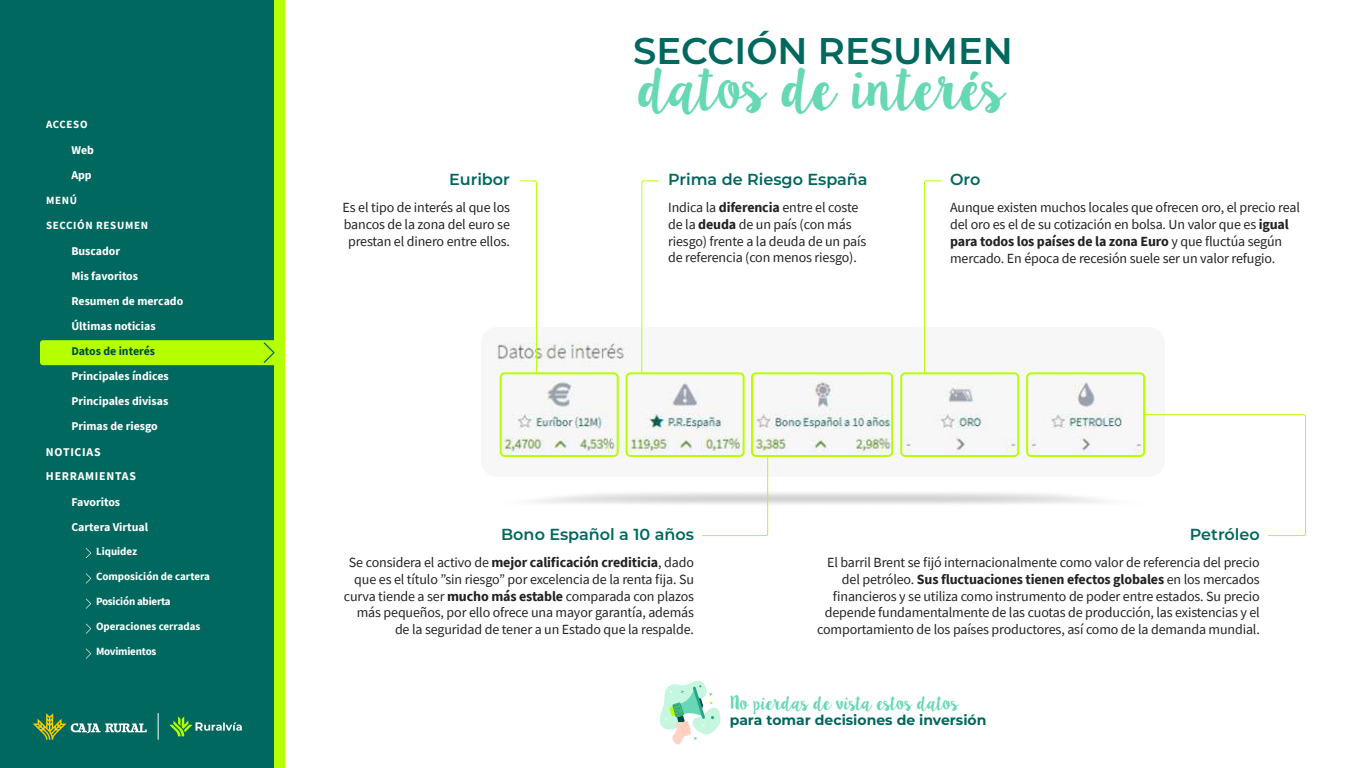
<style>
.page{position:relative;width:1366px;height:768px;background:#fff}
.page>*{position:absolute;margin:0;border:0;box-sizing:border-box;transform-origin:0 0}
.t1{font:49.5px "Lilly Belle";color:#66d8b3}
.t2{font:600 37.1px "Montserrat";color:#00685e}
.t3{font:600 16px "Montserrat";color:#00685e}
.t4{font:16px "Lilly Belle";color:#66d8b3}
.t5{font:14px/16.8px "Source Sans Pro";letter-spacing:-.01em;color:#212322;text-align:right}
.t6{font:700 14px "Montserrat";color:#00685e}
.t7{font:700 11.8px "Source Sans Pro";color:#fff}
.t8{font:700 11.8px "Source Sans Pro";letter-spacing:.06em;color:#fff}
.t9{font:700 11.8px "Source Sans Pro";color:#004c45}
.t10{font:700 11px "Source Sans Pro";color:#fff}
.t11{font:700 11px "Source Sans Pro";letter-spacing:-.02em;color:#fff}
.t12{font:700 11px "Source Sans Pro";letter-spacing:.06em;color:#fff}
.s1{font-weight:700}
</style>
<div class="page">
<div style="left:0;top:0;width:280px;height:768px;background:#00685e"></div>
<div style="left:274px;top:0;width:12px;height:768px;background:#b6ff00"></div>
<svg style="left:169px;top:716px;width:73px;height:20px"></svg>
<svg style="left:158px;top:713px;width:1px;height:27px"></svg>
<svg style="left:33px;top:713px;width:114px;height:27px"></svg>
<svg style="left:86px;top:573px;width:5px;height:11px"></svg>
<svg style="left:86px;top:624px;width:5px;height:10px"></svg>
<svg style="left:86px;top:548px;width:5px;height:10px"></svg>
<svg style="left:86px;top:599px;width:5px;height:10px"></svg>
<svg style="left:86px;top:649px;width:5px;height:10px"></svg>
<div style="left:40px;top:340px;width:235px;height:25px;background:#b6ff00"></div>
<img style="left:496px;top:342px;width:650px;height:115px">
<div style="left:500px;top:372px;width:119px;height:85px;border:2px solid #b6ff00;border-radius:4px"></div>
<div style="left:626px;top:372px;width:119px;height:85px;border:2px solid #b6ff00;border-radius:4px"></div>
<div style="left:900px;top:372px;width:119px;height:85px;border:2px solid #b6ff00;border-radius:4px"></div>
<div style="left:1026px;top:372px;width:119px;height:85px;border:2px solid #b6ff00;border-radius:4px"></div>
<div style="left:751px;top:372px;width:142px;height:85px;border:2px solid #b6ff00;border-radius:4px"></div>
<svg style="left:518px;top:180px;width:20px;height:193px"></svg>
<svg style="left:641px;top:180px;width:19px;height:193px"></svg>
<svg style="left:924px;top:180px;width:19px;height:193px"></svg>
<svg style="left:701px;top:456px;width:68px;height:81px"></svg>
<svg style="left:1144px;top:414px;width:162px;height:123px"></svg>
<svg style="left:659px;top:680px;width:62px;height:65px"></svg>
<p class="t10" style="left:46px;top:117px;width:43px">ACCESO</p>
<p class="t7" style="left:71px;top:142px;width:24px">Web</p>
<p class="t7" style="left:71px;top:167px;width:22px">App</p>
<p class="t10" style="left:46px;top:193px;width:33px">MENÚ</p>
<p class="t12" style="left:46px;top:218px;width:104px">SECCIÓN RESUMEN</p>
<p class="t7" style="left:71px;top:243px;width:50px">Buscador</p>
<p class="t7" style="left:71px;top:268px;width:68px">Mis favoritos</p>
<p class="t7" style="left:71px;top:293px;width:113px">Resumen de mercado</p>
<p class="t7" style="left:71px;top:318px;width:86px">Últimas noticias</p>
<p class="t9" style="left:71px;top:343px;width:85px">Datos de interés</p>
<p class="t7" style="left:71px;top:368px;width:99px">Principales índices</p>
<p class="t7" style="left:71px;top:393px;width:98px">Principales divisas</p>
<p class="t7" style="left:71px;top:419px;width:88px">Primas de riesgo</p>
<p class="t8" style="left:46px;top:444px;width:56px">NOTICIAS</p>
<p class="t8" style="left:46px;top:469px;width:91px">HERRAMIENTAS</p>
<p class="t7" style="left:71px;top:494px;width:50px">Favoritos</p>
<p class="t7" style="left:71px;top:519px;width:78px">Cartera Virtual</p>
<p class="t10" style="left:96px;top:544px;width:43px">Liquidez</p>
<p class="t10" style="left:96px;top:569px;width:115px">Composición de cartera</p>
<p class="t11" style="left:96px;top:594px;width:76px">Posición abierta</p>
<p class="t10" style="left:96px;top:619px;width:106px">Operaciones cerradas</p>
<p class="t11" style="left:96px;top:644px;width:62px">Movimientos</p>
<p class="t3" style="left:449px;top:168px;width:62px">Euribor</p>
<p class="t5" style="left:343px;top:199px;width:169px;text-align:justify">Es el tipo de interés al que los bancos de la zona del euro se prestan el dinero entre ellos.</p>
<h2 class="t2" style="left:633px;top:24px;width:381px">SECCIÓN RESUMEN</h2>
<h1 class="t1" style="left:640px;top:51px;width:367px">datos de interés</h1>
<p class="t3" style="left:668px;top:168px;width:201px">Prima de Riesgo España</p>
<p class="t5" style="left:668px;top:199px;width:200px;text-align:left">Indica la <span class="s1">diferencia</span> entre el coste de la <span class="s1">deuda</span> de un país (con más riesgo) frente a la deuda de un país de referencia (con menos riesgo).</p>
<p class="t3" style="left:950px;top:168px;width:32px">Oro</p>
<p class="t5" style="left:950px;top:199px;width:351px;text-align:left">Aunque existen muchos locales que ofrecen oro, el precio real del oro es el de su cotización en bolsa. Un valor que es <span class="s1">igual para todos los países de la zona Euro</span> y que fluctúa según mercado. En época de recesión suele ser un valor refugio.</p>
<p class="t3" style="left:501px;top:523px;width:194px">Bono Español a 10 años</p>
<p class="t5" style="left:344px;top:554px;width:352px">Se considera el activo de <span class="s1">mejor calificación crediticia</span>, dado que es el título ”sin riesgo” por excelencia de la renta fija. Su curva tiende a ser <span class="s1">mucho más estable</span> comparada con plazos más pequeños, por ello ofrece una mayor garantía, además de la seguridad de tener a un Estado que la respalde.</p>
<p class="t3" style="left:1190px;top:523px;width:71px">Petróleo</p>
<p class="t5" style="left:817px;top:554px;width:444px">El barril Brent se fijó internacionalmente como valor de referencia del precio del petróleo. <span class="s1">Sus fluctuaciones tienen efectos globales</span> en los mercados financieros y se utiliza como instrumento de poder entre estados. Su precio depende fundamentalmente de las cuotas de producción, las existencias y el comportamiento de los países productores, así como de la demanda mundial.</p>
<p class="t4" style="left:730px;top:691px;width:230px">No pierdas de vista estos datos</p>
<p class="t6" style="left:730px;top:710px;width:258px">para tomar decisiones de inversión</p>
</div>
